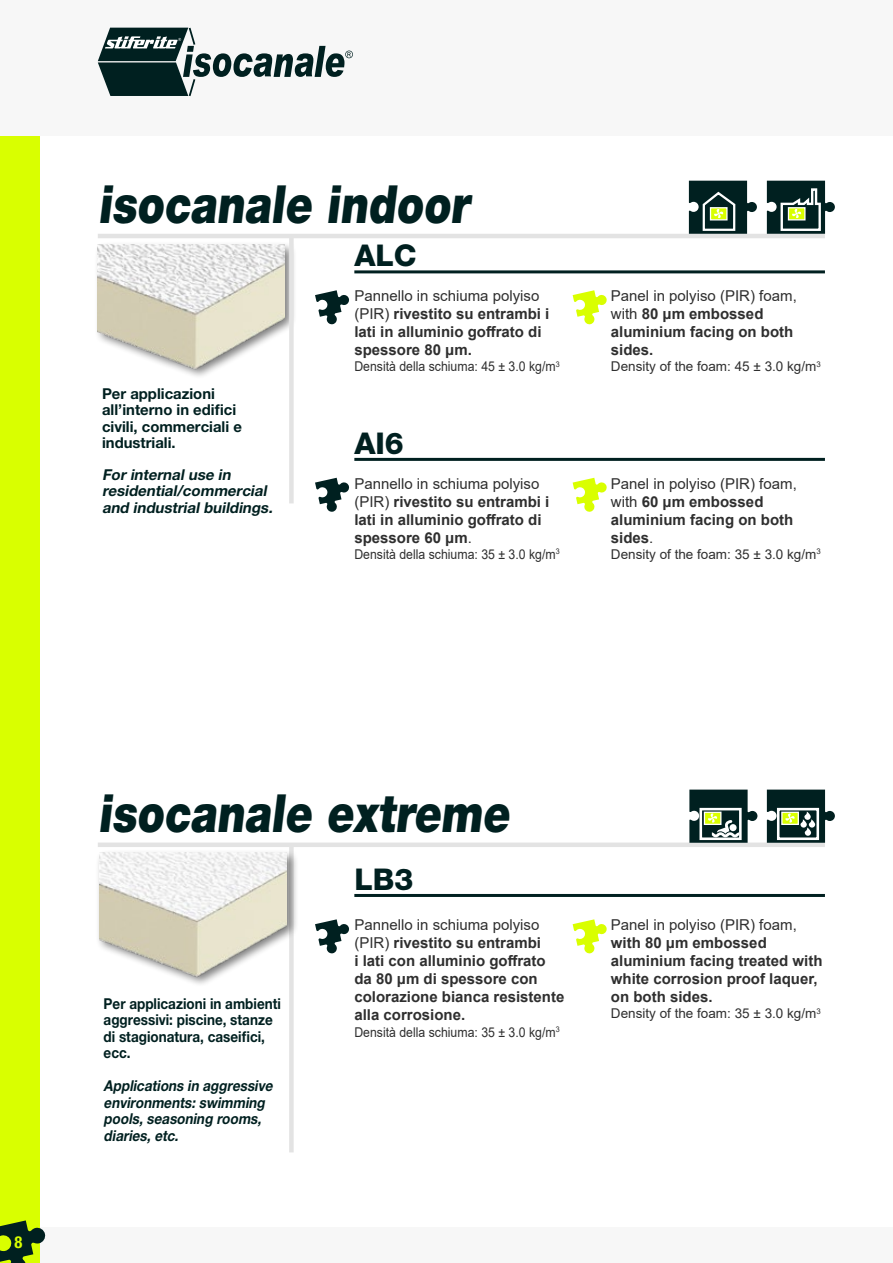
<style>
.page{position:relative;width:893px;height:1263px;background:#fff}
.page>*{position:absolute;margin:0;border:0;box-sizing:border-box;transform-origin:0 0}
.t1{font:900 52.65px "Helvetica Neue LT Pro";color:#002020;scale:.82 1}
.t2{font:800 30px "Helvetica Neue LT Pro";color:#002020}
.t3{font:700 condensed 16.5px "Helvetica Neue LT Pro";color:#d9ff00}
.t4{font:700 15px/18px "Arial";color:#2f2f2f}
.t5{font:700 15px/16.5px "Helvetica Neue LT Pro";color:#002020;scale:.9 1}
.t6{font:italic 700 15px/16.5px "Helvetica Neue LT Pro";color:#002020;scale:.9 1}
.t7{font:700 15px/16.5px "Helvetica Neue LT Pro";color:#002020}
.t8{font:italic 700 15px/16.5px "Helvetica Neue LT Pro";color:#002020}
.t9{font:15px "Arial";color:#2f2f2f}
.t10{font:13.5px "Arial";color:#2f2f2f;scale:.91 1}
.t11{font:13.5px "Arial";color:#2f2f2f}
.s1{font-weight:400}
</style>
<div class="page">
<div style="left:0;top:1227px;width:893px;height:36px;background:#f7f7f7"></div>
<div style="left:0;top:0;width:39px;height:1263px;background:#d9ff00"></div>
<div style="left:0;top:0;width:893px;height:136px;background:#f7f7f7"></div>
<svg style="left:0;top:1220px;width:46px;height:43px"></svg>
<svg style="left:98px;top:27px;width:255px;height:70px"></svg>
<hr style="left:98px;top:234px;width:727px;height:4px;background:#e3e3e3">
<hr style="left:354px;top:458px;width:471px;height:3px;background:#002020">
<svg style="left:315px;top:478px;width:34px;height:34px"></svg>
<svg style="left:573px;top:478px;width:34px;height:34px"></svg>
<svg style="left:689px;top:181px;width:68px;height:53px"></svg>
<svg style="left:767px;top:181px;width:68px;height:53px"></svg>
<div style="left:94px;top:241px;width:203px;height:138px;background:#000;opacity:.5"></div>
<img style="left:98px;top:245px;width:187px;height:134px">
<div style="left:289px;top:236px;width:5px;height:267px;background:#e3e3e3"></div>
<div style="left:98px;top:842px;width:727px;height:5px;background:#e3e3e3"></div>
<hr style="left:354px;top:894px;width:471px;height:3px;background:#002020">
<svg style="left:315px;top:919px;width:34px;height:35px"></svg>
<svg style="left:573px;top:919px;width:34px;height:35px"></svg>
<div style="left:289px;top:845px;width:5px;height:307px;background:#e3e3e3"></div>
<div style="left:95px;top:849px;width:204px;height:138px;background:#000;opacity:.5"></div>
<img style="left:99px;top:853px;width:187px;height:134px">
<svg style="left:767px;top:790px;width:68px;height:53px"></svg>
<svg style="left:689px;top:790px;width:68px;height:53px"></svg>
<hr style="left:354px;top:270px;width:471px;height:3px;background:#002020">
<svg style="left:315px;top:290px;width:34px;height:35px"></svg>
<svg style="left:573px;top:290px;width:34px;height:35px"></svg>
<h1 class="t1" style="left:98px;top:173px;width:464px">isocanale indoor</h1>
<p class="t7" style="left:102px;top:385px;width:141px">Per applicazioni all’interno in edifici civili, commerciali e industriali.</p>
<p class="t8" style="left:102px;top:466px;width:175px">For internal use in residential/commercial and industrial buildings.</p>
<h2 class="t2" style="left:354px;top:238px;width:64px">ALC</h2>
<p class="t4" style="left:354px;top:287px;width:197px"><span class="s1">Pannello in schiuma polyiso (PIR)</span> rivestito su entrambi i lati in alluminio goffrato di spessore 80 μm.</p>
<p class="t10" style="left:354px;top:357px;width:227px">Densità della schiuma: 45 ± 3.0 kg/m<sup>3</sup></p>
<h2 class="t2" style="left:354px;top:425px;width:51px">AI6</h2>
<p class="t4" style="left:354px;top:475px;width:197px"><span class="s1">Pannello in schiuma polyiso (PIR)</span> rivestito su entrambi i lati in alluminio goffrato di spessore 60 μm<span class="s1">.</span></p>
<p class="t10" style="left:354px;top:545px;width:227px">Densità della schiuma: 35 ± 3.0 kg/m<sup>3</sup></p>
<p class="t4" style="left:611px;top:287px;width:187px"><span class="s1">Panel in polyiso (PIR) foam, with</span> 80 μm embossed aluminium facing on both sides.</p>
<p class="t11" style="left:611px;top:357px;width:211px">Density of the foam: 45 ± 3.0 kg/m<sup>3</sup></p>
<p class="t4" style="left:611px;top:475px;width:187px"><span class="s1">Panel in polyiso (PIR) foam, with</span> 60 μm embossed aluminium facing on both sides<span class="s1">.</span></p>
<p class="t11" style="left:611px;top:545px;width:211px">Density of the foam: 35 ± 3.0 kg/m<sup>3</sup></p>
<p class="t3" style="left:15px;top:1232px;width:9px">8</p>
<h1 class="t1" style="left:98px;top:782px;width:512px">isocanale extreme</h1>
<h2 class="t2" style="left:354px;top:861px;width:60px">LB3</h2>
<p class="t4" style="left:354px;top:916px;width:212px"><span class="s1">Pannello in schiuma polyiso (PIR)</span> rivestito su entrambi<br>i lati con alluminio goffrato da 80 μm di spessore con colorazione bianca resistente alla corrosione.</p>
<p class="t10" style="left:354px;top:1022px;width:227px">Densità della schiuma: 35 ± 3.0 kg/m<sup>3</sup></p>
<p class="t5" style="left:104px;top:995px;width:199px">Per applicazioni in ambienti aggressivi: piscine, stanze di stagionatura, caseifici, ecc.</p>
<p class="t6" style="left:104px;top:1077px;width:193px">Applications in aggressive environments:swimming pools,seasoning rooms, diaries,etc.</p>
<p class="t9" style="left:611px;top:915px;width:187px">Panel in polyiso (PIR) foam,</p>
<p class="t4" style="left:611px;top:934px;width:213px">with 80 μm embossed aluminium facing treated with white corrosion proof laquer, on both sides.</p>
<p class="t11" style="left:611px;top:1004px;width:211px">Density of the foam: 35 ± 3.0 kg/m<sup>3</sup></p>
</div>
